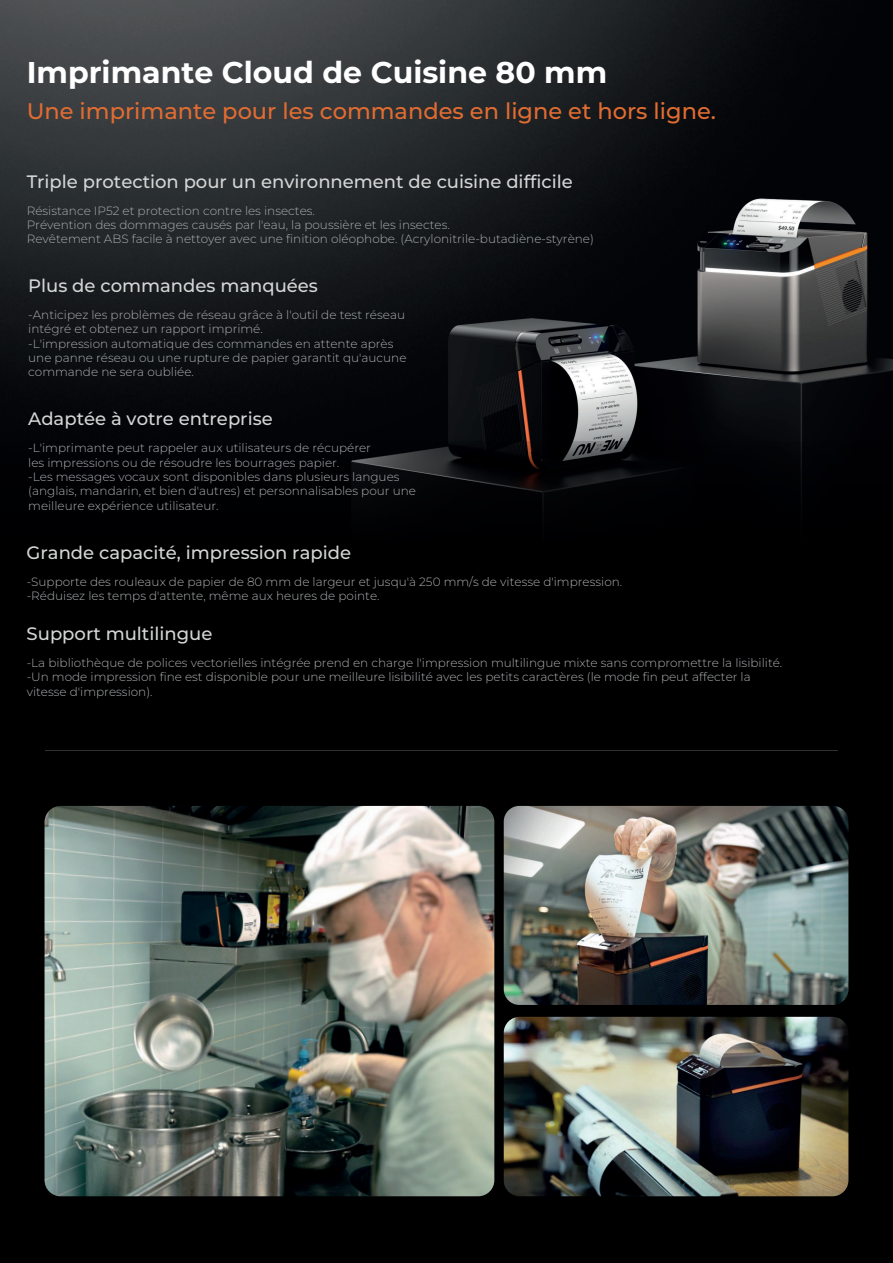
<style>
.page{position:relative;width:893px;height:1263px;background:#fff}
.page>*{position:absolute;margin:0;border:0;box-sizing:border-box;transform-origin:0 0}
.t1{font:700 30px "Montserrat";color:#fff}
.t2{font:500 22.5px "Montserrat";color:#e16c32}
.t3{font:500 18px "Montserrat";color:#d3d6d4}
.t4{font:300 12px/14.4px "Montserrat";color:#aaadae}
</style>
<div class="page">
<div style="left:0;top:0;width:892px;height:1263px;background:#000001"></div>
<img style="left:0;top:0;width:892px;height:441px">
<img style="left:45px;top:806px;width:449px;height:390px">
<img style="left:503px;top:806px;width:345px;height:199px">
<img style="left:503px;top:1017px;width:345px;height:179px">
<hr style="left:45px;top:750px;width:792px;height:1px;background:#f5f8f7">
<h1 class="t1" style="left:27px;top:50px;width:582px">Imprimante Cloud de Cuisine 80 mm</h1>
<h2 class="t2" style="left:27px;top:95px;width:690px">Une imprimante pour les commandes en ligne et hors ligne.</h2>
<h3 class="t3" style="left:27px;top:169px;width:547px">Triple protection pour un environnement de cuisine difficile</h3>
<p class="t4" style="left:27px;top:203px;width:568px">Résistance IP52 et protection contre les insectes.<br>Prévention des dommages causés par l'eau, la poussière et les insectes.<br>Revêtement ABS facile à nettoyer avec une finition oléophobe. (Acrylonitrile-butadiène-styrène)</p>
<h3 class="t3" style="left:28px;top:273px;width:291px">Plus de commandes manquées</h3>
<p class="t4" style="left:28px;top:307px;width:380px">-Anticipez les problèmes de réseau grâce à l'outil de test réseau intégré et obtenez un rapport imprimé.<br>-L'impression automatique des commandes en attente après une panne réseau ou une rupture de papier garantit qu'aucune commande ne sera oubliée.</p>
<h3 class="t3" style="left:28px;top:406px;width:246px">Adaptée à votre entreprise</h3>
<p class="t4" style="left:28px;top:440px;width:389px">-L'imprimante peut rappeler aux utilisateurs de récupérer<br>les impressions ou de résoudre les bourrages papier.<br>-Les messages vocaux sont disponibles dans plusieurs langues (anglais, mandarin, et bien d'autres) et personnalisables pour une meilleure expérience utilisateur.</p>
<h3 class="t3" style="left:27px;top:540px;width:326px">Grande capacité, impression rapide</h3>
<p class="t4" style="left:27px;top:574px;width:597px">-Supporte des rouleaux de papier de 80 mm de largeur et jusqu'à 250 mm/s de vitesse d'impression. -Réduisez les temps d'attente, même aux heures de pointe.</p>
<h3 class="t3" style="left:27px;top:621px;width:187px">Support multilingue</h3>
<p class="t4" style="left:27px;top:655px;width:757px">-La bibliothèque de polices vectorielles intégrée prend en charge l'impression multilingue mixte sans compromettre la lisibilité. -Un mode impression fine est disponible pour une meilleure lisibilité avec les petits caractères (le mode fin peut affecter la vitesse d'impression).</p>
</div>
